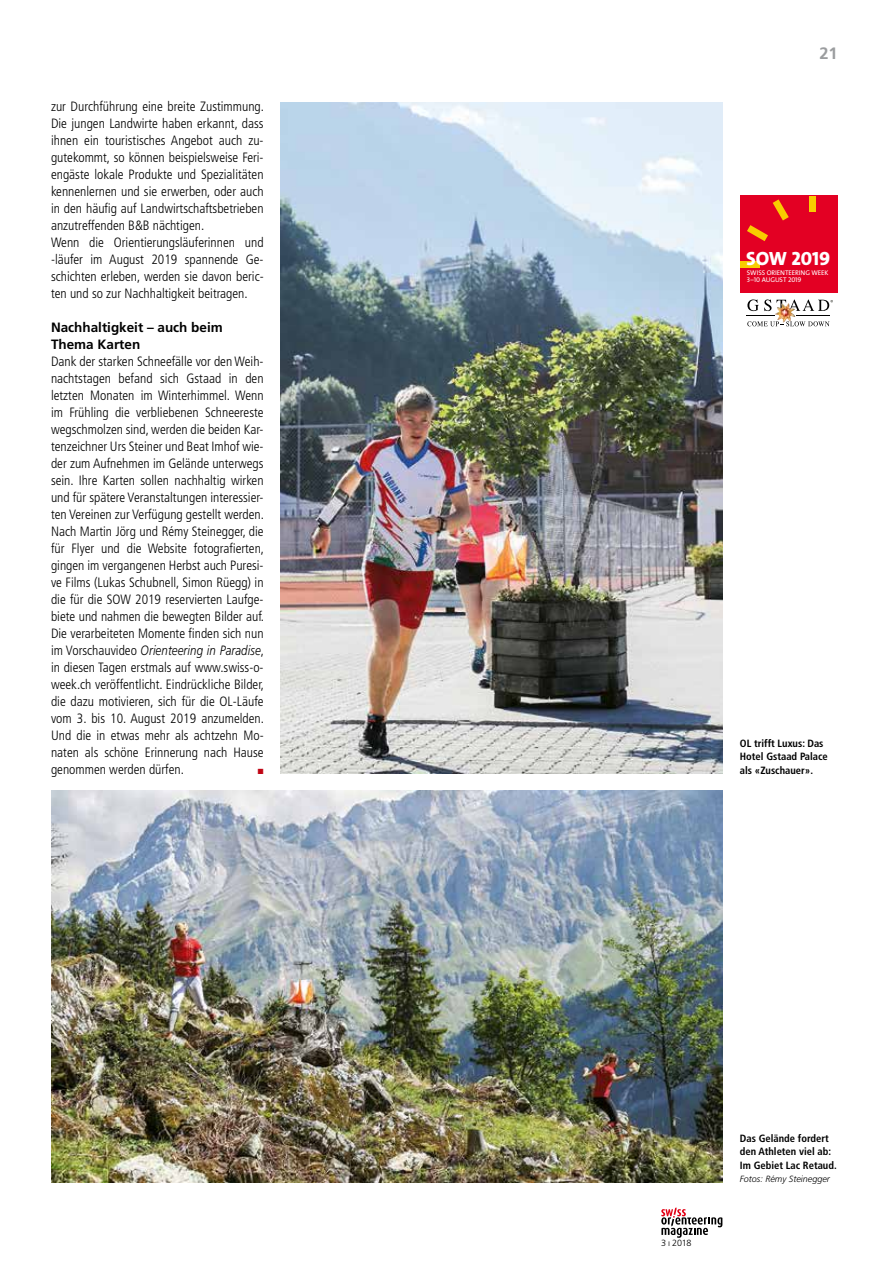
<style>
.page{position:relative;width:893px;height:1263px;background:#fff}
.page>*{position:absolute;margin:0;border:0;box-sizing:border-box;transform-origin:0 0}
.t1{font:19.2px "The Sans Extra Bold Caps";color:#fff}
.t2{font:700 16.5px "Frutiger LT Std";color:#9b9d9f}
.t3{font:300 condensed 13.5px/17px "Frutiger LT Std";color:#000}
.t4{font:700 13.5px/17px "Frutiger LT Std";color:#000}
.t5{font:700 condensed 10.5px/13.5px "Frutiger LT Std";color:#000}
.t6{font:italic 300 9px "Frutiger LT Std";color:#000}
.t7{font:300 9px "Frutiger LT Std";color:#000}
.t8{font:7.5px "Zapf Dingbats ITC";color:#c00514}
.t9{font:6.9px/6.9px "The Sans Caps";letter-spacing:-.015em;color:#fff}
.s1{font-style:italic;font-stretch:normal}
.s2{font-family:"The Sans"}
</style>
<div class="page">
<img style="left:51px;top:791px;width:672px;height:391px">
<img style="left:281px;top:102px;width:442px;height:672px">
<svg style="left:661px;top:1207px;width:61px;height:31px"></svg>
<div style="left:740px;top:196px;width:97px;height:97px;background:#e30023"></div>
<div style="left:740px;top:261px;width:19px;height:7px;background:#f8cc00"></div>
<svg style="left:747px;top:199px;width:42px;height:42px"></svg>
<div style="left:809px;top:196px;width:7px;height:16px;background:#f8cc00"></div>
<svg style="left:747px;top:299px;width:86px;height:27px"></svg>
<img style="left:775px;top:303px;width:20px;height:20px">
<p class="t3" style="left:51px;top:98px;width:215px">zur Durchführung eine breite Zustimmung.<br>Die jungen Landwirte haben erkannt, dass ihnen ein touristisches Angebot auch zu&shy;gutekommt, so können beispielsweise Feri&shy;engäste lokale Produkte und Spezialitäten kennenlernen und sie erwerben, oder auch in den häufig auf Landwirtschaftsbetrieben anzutreffenden B&amp;B nächtigen.<br>Wenn die Orientierungsläuferinnen und -läufer im August 2019 spannende Ge&shy;schichten erleben, werden sie davon beric&shy;ten und so zur Nachhaltigkeit beitragen.</p>
<p class="t4" style="left:51px;top:319px;width:173px">Nachhaltigkeit – auch beim<br>Thema Karten</p>
<p class="t3" style="left:51px;top:353px;width:215px;text-align:justify">Dank der starken Schneefälle vor den Weih&shy;nachtstagen befand sich Gstaad in den letzten Monaten im Winterhimmel. Wenn im Frühling die verbliebenen Schneereste wegschmolzen sind, werden die beiden Kar&shy;tenzeichner Urs Steiner und Beat Imhof wie&shy;der zum Aufnehmen im Gelände unterwegs sein. Ihre Karten sollen nachhaltig wirken und für spätere Veranstaltungen interessier&shy;ten Vereinen zur Verfügung gestellt werden.<br>Nach Martin Jörg und Rémy Steinegger, die für Flyer und die Website fotografierten, gingen im vergangenen Herbst auch Puresi&shy;ve Films (Lukas Schubnell, Simon Rüegg) in die für die SOW 2019 reservierten Laufge&shy;biete und nahmen die bewegten Bilder auf.<br>Die verarbeiteten Momente finden sich nun im Vorschauvideo <span class="s1">Orienteering in Paradise</span>, in diesen Tagen erstmals auf www.swiss-o&shy;week.ch veröffentlicht. Eindrückliche Bilder, die dazu motivieren, sich für die OL-Läufe vom 3. bis 10. August 2019 anzumelden.<br>Und die in etwas mehr als achtzehn Mo&shy;naten als schöne Erinnerung nach Hause genommen werden dürfen.</p>
<p class="t8" style="left:258px;top:768px;width:7px">■</p>
<p class="t2" style="left:819px;top:44px;width:20px">21</p>
<h1 class="t1" style="left:746px;top:242px;width:86px">SOW 2019</h1>
<p class="t9" style="left:747px;top:269px;width:83px">SWISS ORIENTEERING WEEK<br>3–10 <span class="s2">AUGUST</span> 2019</p>
<p class="t5" style="left:740px;top:736px;width:89px">OL trifft Luxus: Das<br>Hotel Gstaad Palace als «Zuschauer».</p>
<p class="t7" style="left:661px;top:1237px;width:32px">3 ı 2018</p>
<p class="t5" style="left:740px;top:1131px;width:98px">Das Gelände fordert den Athleten viel ab:<br>Im Gebiet Lac Retaud.</p>
<p class="t6" style="left:740px;top:1174px;width:92px">Fotos: Rémy Steinegger</p>
</div>
